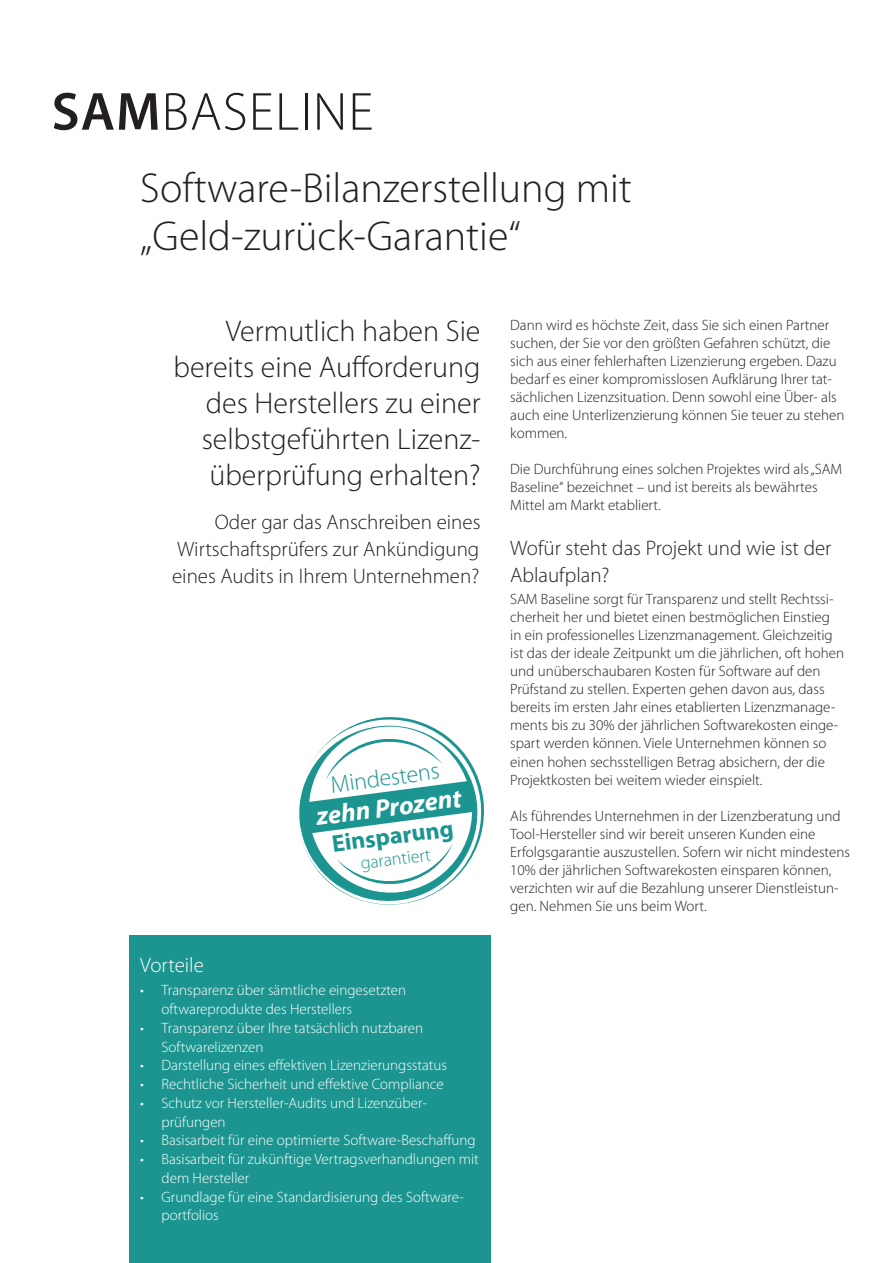
<style>
.page{position:relative;width:893px;height:1263px;background:#fff}
.page>*{position:absolute;margin:0;border:0;box-sizing:border-box;transform-origin:0 0}
.t1{font:300 54px "Myriad Pro";letter-spacing:.02em;color:#231f20}
.t2{font:300 42px/48px "Myriad Pro";color:#231f20}
.t3{font:300 30px/36px "Myriad Pro";color:#231f20;text-align:right}
.t4{font:italic 700 26.1px "Myriad Pro";color:#fff}
.t5{font:300 24.15px "Myriad Pro";color:#1c9590}
.t6{font:700 24.15px "Myriad Pro";color:#1c9590}
.t7{font:300 21px/27px "Myriad Pro";color:#231f20;text-align:justify}
.t8{font:300 21px "Myriad Pro";color:#fff}
.t9{font:300 18px "Myriad Pro";color:#1c9590}
.t10{font:300 15px/18px "Myriad Pro";color:#231f20}
.t11{font:300 15px/18.8px "Myriad Pro";color:#fff}
.s1{font-weight:600}
</style>
<div class="page">
<svg style="left:298px;top:717px;width:186px;height:188px"></svg>
<div style="left:130px;top:935px;width:361px;height:328px;background:#1c9590"></div>
<h1 class="t1" style="left:52px;top:82px;width:323px"><span class="s1">SAM</span>BASELINE</h1>
<h2 class="t2" style="left:140px;top:164px;width:493px">Software-Bilanzerstellung mit „Geld-zurück-Garantie“</h2>
<h3 class="t3" style="left:173px;top:314px;width:309px">Vermutlich haben Sie bereits eine Aufforderung des Herstellers zu einer selbstgeführten Lizenz&shy;überprüfung erhalten?</h3>
<h3 class="t7" style="left:172px;top:509px;width:310px;text-indent:43px">Oder gar das Anschreiben eines Wirtschaftsprüfers zur Ankündigung eines Audits in Ihrem Unternehmen?</h3>
<h3 class="t5" style="left:329px;top:772px;width:111px;rotate:-8deg">Mindestens</h3>
<h3 class="t4" style="left:314px;top:800px;width:148px;rotate:-8deg">zehn Prozent</h3>
<h3 class="t6" style="left:330px;top:829px;width:124px;rotate:-8deg">Einsparung</h3>
<p class="t9" style="left:359px;top:853px;width:72px;rotate:-7deg">garantiert</p>
<h3 class="t8" style="left:140px;top:954px;width:65px">Vorteile</h3>
<p class="t11" style="left:162px;top:981px;width:246px;text-indent:-21px">• Transparenz über sämtliche eingesetzten oftwareprodukte des Herstellers</p>
<p class="t11" style="left:162px;top:1019px;width:263px;text-indent:-21px">• Transparenz über Ihre tatsächlich nutzbaren<br>Softwarelizenzen</p>
<p class="t11" style="left:140px;top:1056px;width:308px">• Darstellung eines effektiven Lizenzierungsstatus</p>
<p class="t11" style="left:140px;top:1075px;width:305px">• Rechtliche Sicherheit und effektive Compliance</p>
<p class="t11" style="left:162px;top:1094px;width:266px;text-indent:-21px">• Schutz vor Hersteller-Audits und Lizenzüber&shy;prüfungen</p>
<p class="t11" style="left:140px;top:1131px;width:337px">• Basisarbeit für eine optimierte Software-Beschaffung</p>
<p class="t11" style="left:162px;top:1150px;width:319px;text-indent:-21px">• Basisarbeit für zukünftige Vertragsverhandlungen mit dem Hersteller</p>
<p class="t11" style="left:162px;top:1187px;width:304px;text-indent:-21px">• Grundlage für eine Standardisierung des Software&shy;portfolios</p>
<p class="t10" style="left:510px;top:316px;width:336px">Dann wird es höchste Zeit, dass Sie sich einen Partner suchen, der Sie vor den größten Gefahren schützt, die sich aus einer fehlerhaften Lizenzierung ergeben. Dazu bedarf es einer kompromisslosen Aufklärung Ihrer tat&shy;sächlichen Lizenzsituation. Denn sowohl eine Über- als auch eine Unterlizenzierung können Sie teuer zu stehen kommen.</p>
<p class="t10" style="left:510px;top:460px;width:333px">Die Durchführung eines solchen Projektes wird als „SAM<br>Baseline“ bezeichnet – und ist bereits als bewährtes<br>Mittel am Markt etabliert.</p>
<h3 class="t7" style="left:510px;top:535px;width:323px">Wofür steht das Projekt und wie ist der<br>Ablaufplan?</h3>
<p class="t10" style="left:510px;top:591px;width:335px">SAM Baseline sorgt für Transparenz und stellt Rechtssi&shy;cherheit her und bietet einen bestmöglichen Einstieg in ein professionelles Lizenzmanagement. Gleichzeitig ist das der ideale Zeitpunkt um die jährlichen, oft hohen und unüberschaubaren Kosten für Software auf den Prüfstand zu stellen. Experten gehen davon aus, dass bereits im ersten Jahr eines etablierten Lizenzmanage&shy;ments bis zu 30% der jährlichen Softwarekosten einge&shy;spart werden können. Viele Unternehmen können so einen hohen sechsstelligen Betrag absichern, der die Projektkosten bei weitem wieder einspielt.</p>
<p class="t10" style="left:510px;top:807px;width:341px">Als führendes Unternehmen in der Lizenzberatung und Tool-Hersteller sind wir bereit unseren Kunden eine Erfolgsgarantie auszustellen. Sofern wir nicht mindestens 10% der jährlichen Softwarekosten einsparen können, verzichten wir auf die Bezahlung unserer Dienstleistun&shy;gen. Nehmen Sie uns beim Wort.</p>
</div>
